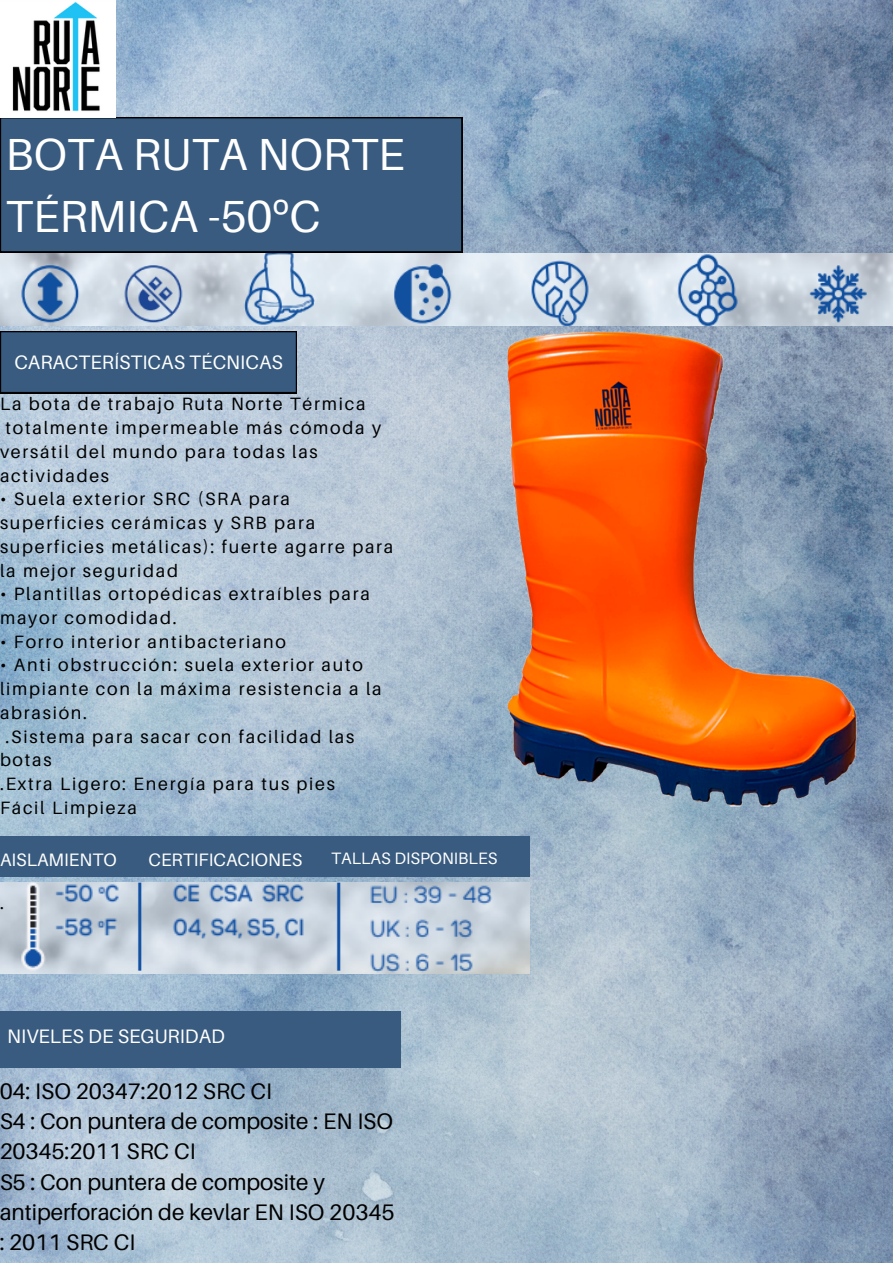
<style>
.page{position:relative;width:893px;height:1264px;background:#fff}
.page>*{position:absolute;margin:0;border:0;box-sizing:border-box;transform-origin:0 0}
.t1{font:45px/61.8px "Aileron";color:#fff}
.t2{font:22.5px/30.3px "Aileron";color:#000}
.t3{font:19.5px "Aileron";color:#fff}
.t4{font:18px "Aileron";color:#fff}
.t5{font:17.85px/23.7px "Aileron";letter-spacing:.1em;color:#000}
.t6{font:16.5px "Aileron";color:#fff}
.s1{font-family:"Noto Sans"}
</style>
<div class="page">
<img style="left:0;top:0;width:892px;height:1262px">
<div style="left:0;top:117px;width:462px;height:135px;background:#385b7f"></div>
<svg style="left:0;top:331px;width:297px;height:62px;background:#355679"></svg>
<img style="left:417px;top:331px;width:475px;height:476px">
<img style="left:0;top:0;width:116px;height:117px">
<img style="left:0;top:254px;width:892px;height:71px">
<div style="left:0;top:836px;width:529px;height:40px;background:#385b7f"></div>
<img style="left:0;top:882px;width:529px;height:91px">
<div style="left:0;top:1011px;width:400px;height:56px;background:#385b7f"></div>
<h1 class="t1" style="left:6px;top:123px;width:400px">BOTA RUTA NORTE<br>TÉRMICA -50<span class="s1">º</span>C</h1>
<p class="t3" style="left:14px;top:350px;width:270px">CARACTERÍSTICAS TÉCNICAS</p>
<p class="t5" style="left:0;top:392px;width:367px">La bota de trabajo Ruta Norte Térmica</p>
<p class="t5" style="left:6px;top:415px;width:377px">totalmente impermeable más cómoda y</p>
<p class="t5" style="left:0;top:439px;width:319px">versátil del mundo para todas las</p>
<p class="t5" style="left:0;top:463px;width:111px">actividades</p>
<p class="t5" style="left:0;top:487px;width:395px">• Suela exterior SRC (SRA para superficies cerámicas y SRB para superficies metálicas): fuerte agarre para la mejor seguridad</p>
<p class="t5" style="left:0;top:581px;width:371px">• Plantillas ortopédicas extraíbles para mayor comodidad.</p>
<p class="t5" style="left:0;top:629px;width:287px">• Forro interior antibacteriano</p>
<p class="t5" style="left:0;top:653px;width:364px">• Anti obstrucción: suela exterior auto</p>
<p class="t5" style="left:0;top:676px;width:383px">limpiante con la máxima resistencia a la</p>
<p class="t5" style="left:0;top:700px;width:89px">abrasión.</p>
<p class="t5" style="left:6px;top:724px;width:350px">.Sistema para sacar con facilidad las</p>
<p class="t5" style="left:0;top:747px;width:53px">botas</p>
<p class="t5" style="left:0;top:771px;width:336px">.Extra Ligero: Energía para tus pies</p>
<p class="t5" style="left:0;top:795px;width:138px">Fácil Limpieza</p>
<p class="t4" style="left:0;top:848px;width:118px">AISLAMIENTO</p>
<p class="t4" style="left:148px;top:848px;width:155px">CERTIFICACIONES</p>
<p class="t6" style="left:331px;top:847px;width:168px">TALLAS DISPONIBLES</p>
<p class="t5" style="left:0;top:890px;width:5px">.</p>
<p class="t3" style="left:7px;top:1024px;width:219px">NIVELES DE SEGURIDAD</p>
<p class="t2" style="left:-1px;top:1074px;width:396px">04: ISO 20347:2012 SRC CI<br>S4 : Con puntera de composite : EN ISO<br>20345:2011 SRC CI<br>S5 : Con puntera de composite y antiperforación de kevlar EN ISO 20345 : 2011 SRC CI</p>
</div>
